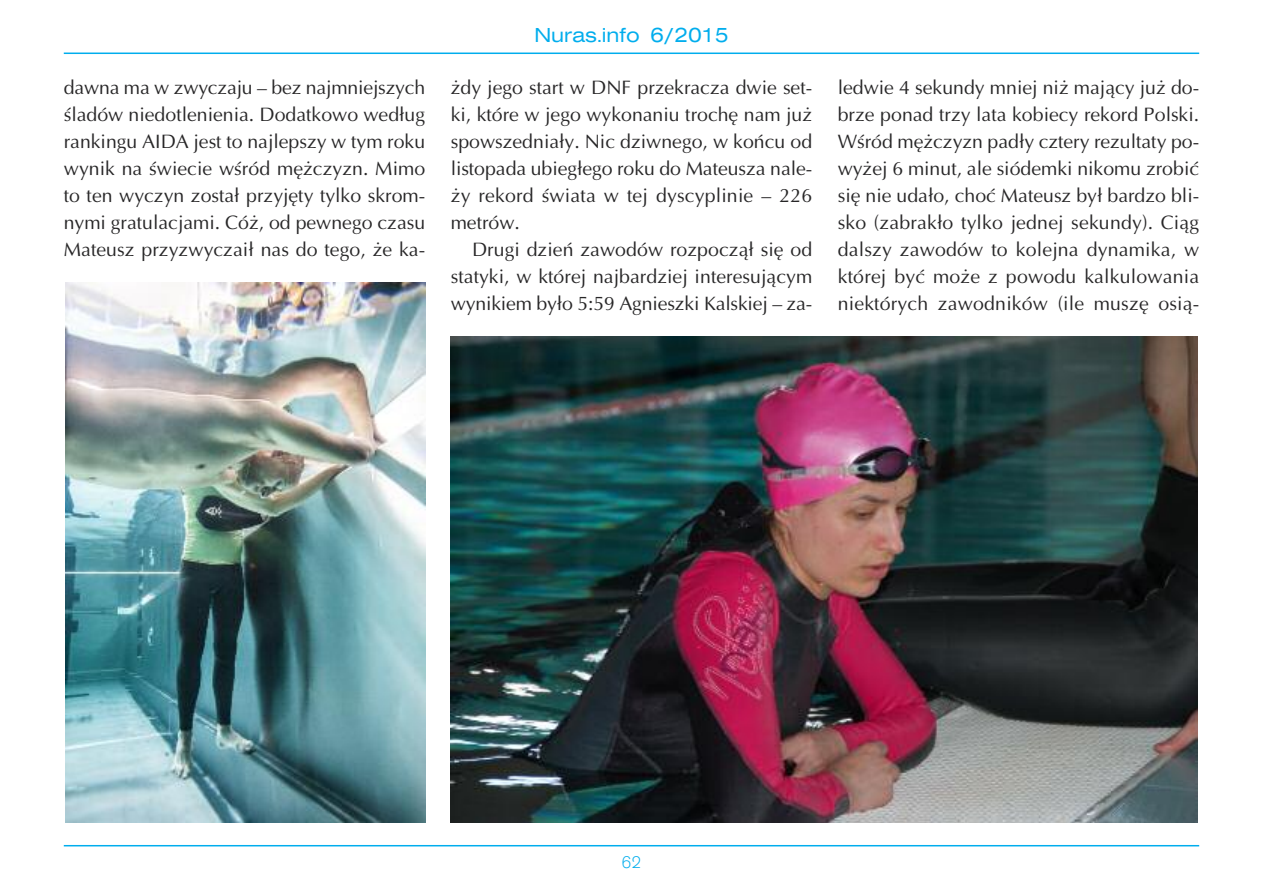
<style>
.page{position:relative;width:1263px;height:893px;background:#fff}
.page>*{position:absolute;margin:0;border:0;box-sizing:border-box;transform-origin:0 0}
.t1{font:expanded 21px "Nimbus Sans DEE";color:#00aded}
.t2{font:19.5px/27px "Ottawa";letter-spacing:.005em;color:#272627;text-align:justify}
.t3{font:300 18px "Accius TEE";color:#00aded}
</style>
<div class="page">
<hr style="left:64px;top:53px;width:1135px;height:1px;background:#00aded">
<hr style="left:64px;top:845px;width:1135px;height:1px;background:#00aded">
<img style="left:65px;top:283px;width:360px;height:540px">
<img style="left:451px;top:337px;width:747px;height:486px">
<p class="t1" style="left:534px;top:22px;width:196px">Nuras.info 6/2015</p>
<p class="t2" style="left:64px;top:73px;width:363px">dawna ma w zwyczaju – bez najmniejszych śladów niedotlenienia. Dodatkowo według rankingu AIDA jest to najlepszy w tym roku wynik na świecie wśród mężczyzn. Mimo to ten wyczyn został przyjęty tylko skrom&shy;nymi gratulacjami. Cóż, od pewnego czasu Mateusz przyzwyczaił nas do tego, że ka-</p>
<p class="t2" style="left:451px;top:73px;width:363px">żdy jego start w DNF przekracza dwie set&shy;ki, które w jego wykonaniu trochę nam już spowszedniały. Nic dziwnego, w końcu od listopada ubiegłego roku do Mateusza nale&shy;ży rekord świata w tej dyscyplinie – 226 metrów.</p>
<p class="t2" style="left:451px;top:235px;width:363px;text-indent:21px">Drugi dzień zawodów rozpoczął się od statyki, w której najbardziej interesującym wynikiem było 5:59 Agnieszki Kalskiej – za-</p>
<p class="t2" style="left:838px;top:73px;width:363px">ledwie 4 sekundy mniej niż mający już do&shy;brze ponad trzy lata kobiecy rekord Polski.<br>Wśród mężczyzn padły cztery rezultaty po&shy;wyżej 6 minut, ale siódemki nikomu zrobić się nie udało, choć Mateusz był bardzo bli&shy;sko (zabrakło tylko jednej sekundy). Ciąg dalszy zawodów to kolejna dynamika, w której być może z powodu kalkulowania niektórych zawodników (ile muszę osią-</p>
<p class="t3" style="left:621px;top:851px;width:22px">62</p>
</div>
